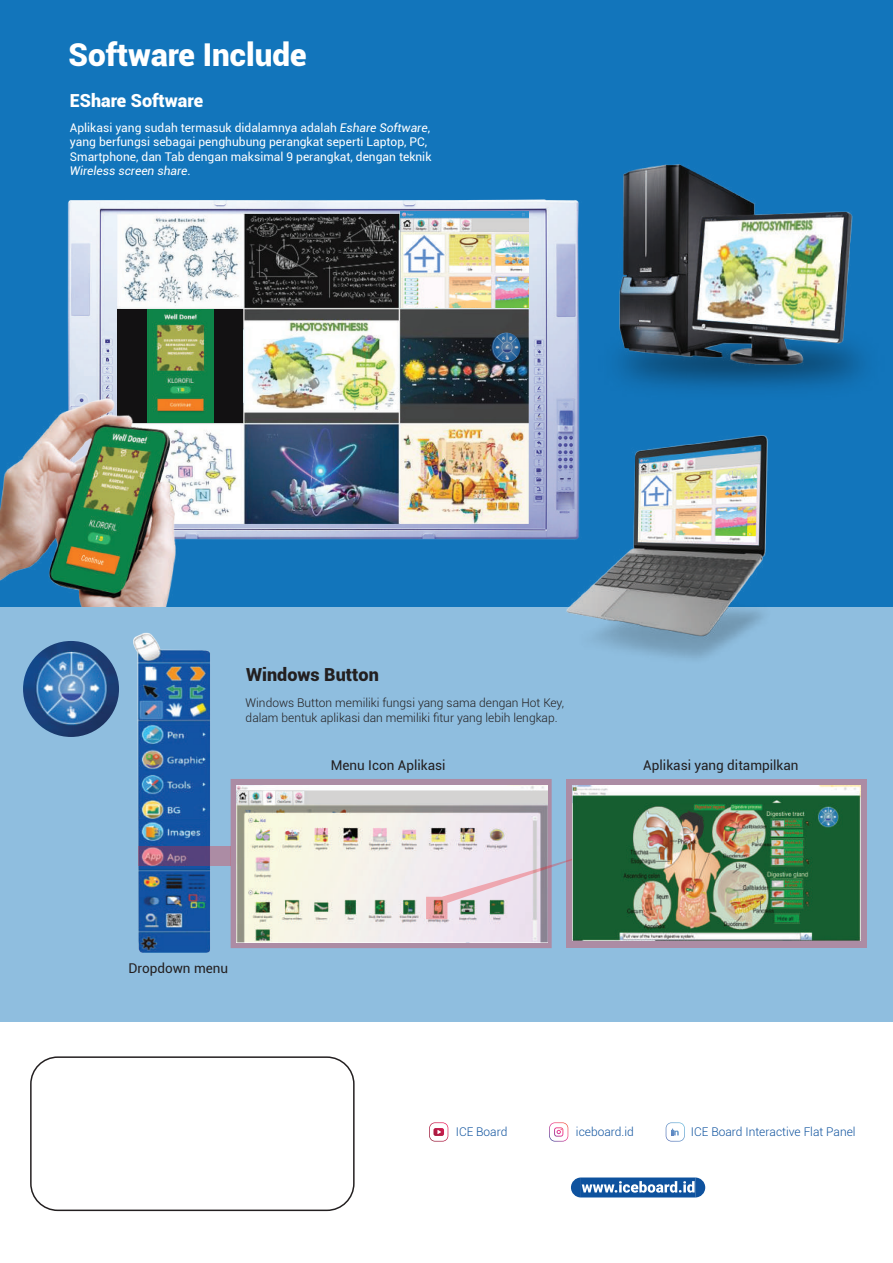
<style>
.page{position:relative;width:893px;height:1263px;background:#fff}
.page>*{position:absolute;margin:0;border:0;box-sizing:border-box;transform-origin:0 0}
.t1{font:900 31.5px "Roboto";color:#fff}
.t2{font:900 18px "Roboto";color:#fff}
.t3{font:900 18px "Roboto";color:#231f20}
.t4{font:13.5px "Roboto";color:#231f20}
.t5{font:12px/14.4px "Roboto";color:#fff}
.t6{font:300 12px/14.4px "Roboto";color:#231f20}
.t7{font:300 12px "Roboto";color:#0e529e}
.s1{font-style:italic}
</style>
<div class="page">
<div style="left:0;top:607px;width:893px;height:414px;background:#8fbedf"></div>
<div style="left:0;top:0;width:893px;height:607px;background:#1275bb"></div>
<img style="left:23px;top:641px;width:96px;height:96px;border-radius:48px">
<svg style="left:571px;top:1177px;width:134px;height:20px;background:#4f80b8"></svg>
<svg style="left:549px;top:1122px;width:19px;height:19px"></svg>
<svg style="left:429px;top:1122px;width:19px;height:19px"></svg>
<svg style="left:666px;top:1122px;width:19px;height:19px"></svg>
<img style="left:133px;top:632px;width:77px;height:321px">
<svg style="left:138px;top:846px;width:93px;height:20px;background:#835f88"></svg>
<svg style="left:231px;top:779px;width:321px;height:169px;background:#b195aa"></svg>
<svg style="left:567px;top:779px;width:300px;height:168px;background:#b195aa"></svg>
<img style="left:237px;top:785px;width:310px;height:157px">
<svg style="left:426px;top:851px;width:147px;height:68px;background:#d2c9d4"></svg>
<img style="left:573px;top:786px;width:287px;height:155px">
<div style="left:30px;top:1056px;width:325px;height:155px;border:2px solid #231f20;border-radius:27px"></div>
<img style="left:67px;top:199px;width:512px;height:341px">
<img style="left:400px;top:211px;width:128px;height:96px">
<img style="left:492px;top:333px;width:28px;height:29px">
<div style="left:117px;top:309px;width:126px;height:114px;background:#121112"></div>
<img style="left:147px;top:310px;width:66px;height:74px">
<img style="left:0;top:384px;width:324px;height:223px">
<img style="left:547px;top:418px;width:221px;height:241px">
<img style="left:567px;top:301px;width:298px;height:124px">
<img style="left:618px;top:164px;width:235px;height:220px">
<h1 class="t1" style="left:69px;top:33px;width:240px">Software Include</h1>
<h2 class="t2" style="left:70px;top:88px;width:135px">EShare Software</h2>
<p class="t5" style="left:70px;top:120px;width:363px">Aplikasi yang sudah termasuk didalamnya adalah <span class="s1">Eshare Software</span>, yang berfungsi sebagai penghubung perangkat seperti Laptop, PC, Smartphone, dan Tab dengan maksimal 9 perangkat, dengan teknik <span class="s1">Wireless screen share</span>.</p>
<h2 class="t3" style="left:246px;top:662px;width:134px">Windows Button</h2>
<p class="t6" style="left:246px;top:695px;width:320px">Windows Button memiliki fungsi yang sama dengan Hot Key, dalam bentuk aplikasi dan memiliki fitur yang lebih lengkap.</p>
<p class="t4" style="left:128px;top:958px;width:101px">Dropdown menu</p>
<p class="t4" style="left:331px;top:756px;width:116px">Menu Icon Aplikasi</p>
<p class="t4" style="left:643px;top:756px;width:157px">Aplikasi yang ditampilkan</p>
<p class="t7" style="left:456px;top:1123px;width:53px">ICE Board</p>
<p class="t7" style="left:576px;top:1123px;width:59px">iceboard.id</p>
<p class="t7" style="left:691px;top:1123px;width:166px">ICE Board Interactive Flat Panel</p>
</div>
